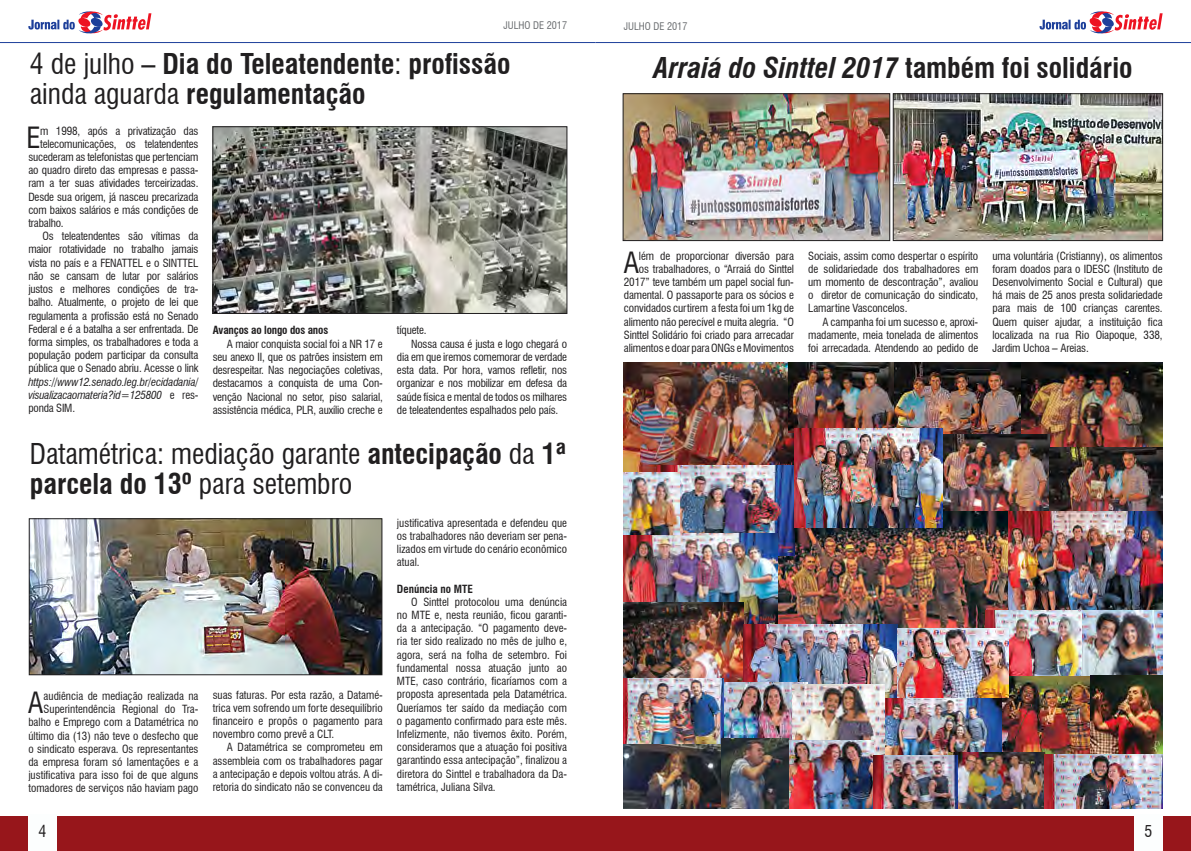
<style>
.page{position:relative;width:1191px;height:851px;background:#fff}
.page>*{position:absolute;margin:0;border:0;box-sizing:border-box;transform-origin:0 0}
.t1{font:condensed 28.6px "Swiss 721 BT";color:#211f20}
.t2{font:condensed 28px/30px "Swiss 721 BT";color:#211f20}
.t3{font:700 condensed 28px/30px "Swiss 721 BT";color:#211f20}
.t4{font:italic 700 condensed 28px "Swiss 721 BT";color:#211f20}
.t5{font:condensed 16px "Swiss 721 BT";color:#211f20}
.t6{font:condensed 11px/13.2px "Swiss 721 BT";letter-spacing:-.01em;color:#211f20;text-align:justify}
.t7{font:italic condensed 11px/13.2px "Swiss 721 BT";letter-spacing:-.015em;color:#211f20;text-align:justify}
.t8{font:700 condensed 11px "Swiss 721 BT";letter-spacing:-.015em;color:#211f20}
.t9{font:condensed 10.3px "Swiss 721 BT";color:#6b6e71}
.s1{font-weight:400}
.s2{font-style:normal}
.s3{font-weight:700}
</style>
<div class="page">
<div style="left:0;top:816px;width:1191px;height:34px;background:#97161b"></div>
<div style="left:28px;top:814px;width:29px;height:36px;background:#fcfefe"></div>
<div style="left:1134px;top:814px;width:28px;height:36px;background:#fcfefe"></div>
<svg style="left:28px;top:11px;width:123px;height:23px"></svg>
<svg style="left:1039px;top:11px;width:123px;height:23px"></svg>
<hr style="left:0;top:42px;width:595px;height:1px;background:#1d3f9a">
<hr style="left:595px;top:42px;width:596px;height:1px;background:#1d3f9a">
<img style="left:214px;top:128px;width:351px;height:184px">
<div style="left:212px;top:126px;width:355px;height:188px;border:1px solid #211f20"></div>
<img style="left:31px;top:520px;width:349px;height:153px">
<div style="left:29px;top:518px;width:353px;height:157px;border:1px solid #211f20"></div>
<img style="left:624px;top:95px;width:264px;height:144px">
<div style="left:622px;top:93px;width:268px;height:148px;border:1px solid #211f20"></div>
<img style="left:894px;top:95px;width:267px;height:144px">
<div style="left:892px;top:93px;width:271px;height:148px;border:1px solid #211f20"></div>
<img style="left:624px;top:363px;width:170px;height:109px">
<img style="left:1001px;top:675px;width:89px;height:79px">
<img style="left:778px;top:510px;width:230px;height:118px">
<img style="left:893px;top:363px;width:269px;height:85px">
<img style="left:943px;top:435px;width:106px;height:75px">
<img style="left:1049px;top:448px;width:113px;height:63px">
<img style="left:788px;top:363px;width:105px;height:69px">
<img style="left:1008px;top:511px;width:154px;height:99px">
<img style="left:658px;top:465px;width:136px;height:91px">
<img style="left:624px;top:534px;width:154px;height:90px">
<img style="left:985px;top:610px;width:177px;height:65px">
<img style="left:794px;top:428px;width:149px;height:99px">
<img style="left:624px;top:472px;width:55px;height:62px">
<img style="left:873px;top:697px;width:128px;height:58px">
<img style="left:624px;top:602px;width:120px;height:80px">
<img style="left:744px;top:624px;width:154px;height:73px">
<img style="left:897px;top:628px;width:111px;height:69px">
<img style="left:723px;top:682px;width:84px;height:58px">
<img style="left:624px;top:678px;width:99px;height:130px">
<img style="left:792px;top:684px;width:92px;height:70px">
<img style="left:788px;top:740px;width:85px;height:68px">
<img style="left:721px;top:738px;width:67px;height:70px">
<img style="left:948px;top:752px;width:96px;height:56px">
<img style="left:1090px;top:675px;width:72px;height:79px">
<img style="left:1044px;top:754px;width:118px;height:54px">
<img style="left:873px;top:755px;width:84px;height:53px">
<p class="t9" style="left:503px;top:19px;width:65px">JULHO DE 2017</p>
<p class="t9" style="left:624px;top:21px;width:65px">JULHO DE 2017</p>
<h2 class="t3" style="left:30px;top:49px;width:482px"><span class="s1">4 de julho –</span> Dia do Teleatendente<span class="s1">:</span> profissão <span class="s1">ainda aguarda</span> regulamentação</h2>
<h1 class="t1" style="left:26px;top:120px;width:16px">E</h1>
<p class="t6" style="left:40px;top:124px;width:160px">m 1998, após a privatização das</p>
<p class="t6" style="left:40px;top:137px;width:160px">telecomunicações, os telatendentes</p>
<p class="t6" style="left:28px;top:150px;width:172px">sucederam as telefonistas que pertenciam</p>
<p class="t6" style="left:28px;top:164px;width:172px">ao quadro direto das empresas e passa-</p>
<p class="t6" style="left:28px;top:177px;width:172px">ram a ter suas atividades terceirizadas.</p>
<p class="t6" style="left:28px;top:190px;width:172px">Desde sua origem, já nasceu precarizada</p>
<p class="t6" style="left:28px;top:203px;width:172px">com baixos salários e más condições de</p>
<p class="t6" style="left:28px;top:216px;width:37px">trabalho.</p>
<p class="t6" style="left:43px;top:230px;width:157px">Os teleatendentes são vítimas da</p>
<p class="t6" style="left:28px;top:243px;width:172px">maior rotatividade no trabalho jamais</p>
<p class="t6" style="left:28px;top:256px;width:172px">vista no país e a FENATTEL e o SINTTEL</p>
<p class="t6" style="left:28px;top:269px;width:172px">não se cansam de lutar por salários</p>
<p class="t6" style="left:28px;top:282px;width:172px">justos e melhores condições de tra-</p>
<p class="t6" style="left:28px;top:296px;width:172px">balho. Atualmente, o projeto de lei que</p>
<p class="t6" style="left:28px;top:309px;width:172px">regulamenta a profissão está no Senado</p>
<p class="t6" style="left:28px;top:322px;width:172px">Federal e é a batalha a ser enfrentada. De</p>
<p class="t6" style="left:28px;top:335px;width:172px">forma simples, os trabalhadores e toda a</p>
<p class="t6" style="left:28px;top:348px;width:172px">população podem participar da consulta</p>
<p class="t6" style="left:28px;top:362px;width:172px">pública que o Senado abriu. Acesse o link</p>
<p class="t7" style="left:28px;top:375px;width:172px">https://www12.senado.leg.br/ecidadania/ visualizacaomateria?id=125800 <span class="s2">e res&shy;ponda SIM.</span></p>
<p class="t8" style="left:213px;top:324px;width:117px">Avanços ao longo dos anos</p>
<p class="t6" style="left:213px;top:337px;width:172px;text-indent:14px">A maior conquista social foi a NR 17 e seu anexo II, que os patrões insistem em desrespeitar. Nas negociações coletivas, destacamos a conquista de uma Con&shy;venção Nacional no setor, piso salarial, assistência médica, PLR, auxílio creche e</p>
<p class="t6" style="left:397px;top:324px;width:31px">tíquete.</p>
<p class="t6" style="left:411px;top:337px;width:157px">Nossa causa é justa e logo chegará o</p>
<p class="t6" style="left:397px;top:350px;width:172px">dia em que iremos comemorar de verdade</p>
<p class="t6" style="left:397px;top:363px;width:172px">esta data. Por hora, vamos refletir, nos</p>
<p class="t6" style="left:397px;top:376px;width:172px">organizar e nos mobilizar em defesa da</p>
<p class="t6" style="left:397px;top:390px;width:172px">saúde física e mental de todos os milhares</p>
<p class="t6" style="left:397px;top:403px;width:163px">de teleatendentes espalhados pelo país.</p>
<h2 class="t2" style="left:30px;top:439px;width:537px">Datamétrica: mediação garante <span class="s3">antecipação</span> da <span class="s3">1ª parcela do 13º</span> para setembro</h2>
<p class="t6" style="left:28px;top:689px;width:172px;text-align:right">audiência de mediação realizada na Superintendência Regional do Tra&shy;balho e Emprego com a Datamétrica no último dia (13) não teve o desfecho que o sindicato esperava. Os representantes da empresa foram só lamentações e a justificativa para isso foi de que alguns tomadores de serviços não haviam pago</p>
<h1 class="t1" style="left:28px;top:685px;width:17px">A</h1>
<p class="t6" style="left:213px;top:687px;width:172px">suas faturas. Por esta razão, a Datamé&shy;trica vem sofrendo um forte desequilíbrio financeiro e propôs o pagamento para novembro como prevê a CLT.</p>
<p class="t6" style="left:213px;top:740px;width:172px;text-indent:14px">A Datamétrica se comprometeu em assembleia com os trabalhadores pagar a antecipação e depois voltou atrás. A di&shy;retoria do sindicato não se convenceu da</p>
<p class="t6" style="left:397px;top:516px;width:172px">justificativa apresentada e defendeu que os trabalhadores não deveriam ser pena&shy;lizados em virtude do cenário econômico atual.</p>
<p class="t8" style="left:397px;top:582px;width:77px">Denúncia no MTE</p>
<p class="t6" style="left:397px;top:595px;width:172px;text-indent:14px">O Sinttel protocolou uma denúncia no MTE e, nesta reunião, ficou garanti&shy;da a antecipação. “O pagamento deve&shy;ria ter sido realizado no mês de julho e, agora, será na folha de setembro. Foi fundamental nossa atuação junto ao MTE, caso contrário, ficaríamos com a proposta apresentada pela Datamétrica.<br>Queríamos ter saído da mediação com o pagamento confirmado para este mês.<br>Infelizmente, não tivemos êxito. Porém, consideramos que a atuação foi positiva garantindo essa antecipação”, finalizou a diretora do Sinttel e trabalhadora da Da&shy;tamétrica, Juliana Silva.</p>
<h2 class="t4" style="left:654px;top:51px;width:480px">Arraiá do Sinttel 2017 <span class="s2">também foi solidário</span></h2>
<p class="t6" style="left:624px;top:249px;width:172px;text-align:right">lém de proporcionar diversão para<br>os trabalhadores, o “Arraiá do Sinttel 2017” teve também um papel social fun&shy;damental. O passaporte para os sócios e convidados curtirem a festa foi um 1kg de alimento não perecível e muita alegria. “O Sinttel Solidário foi criado para arrecadar alimentos e doar para ONGs e Movimentos</p>
<h1 class="t1" style="left:623px;top:245px;width:17px">A</h1>
<p class="t6" style="left:808px;top:249px;width:172px">Sociais, assim como despertar o espírito de solidariedade dos trabalhadores em um momento de descontração”, avaliou o diretor de comunicação do sindicato, Lamartine Vasconcelos.</p>
<p class="t6" style="left:808px;top:315px;width:172px;text-indent:14px">A campanha foi um sucesso e, aproxi&shy;madamente, meia tonelada de alimentos foi arrecadada. Atendendo ao pedido de</p>
<p class="t6" style="left:992px;top:249px;width:172px">uma voluntária (Cristianny), os alimentos foram doados para o IDESC (Instituto de Desenvolvimento Social e Cultural) que há mais de 25 anos presta solidariedade para mais de 100 crianças carentes.<br>Quem quiser ajudar, a instituição fica localizada na rua Rio Oiapoque, 338, Jardim Uchoa – Areias.</p>
<h3 class="t5" style="left:39px;top:821px;width:9px">4</h3>
<h3 class="t5" style="left:1144px;top:821px;width:9px">5</h3>
</div>
